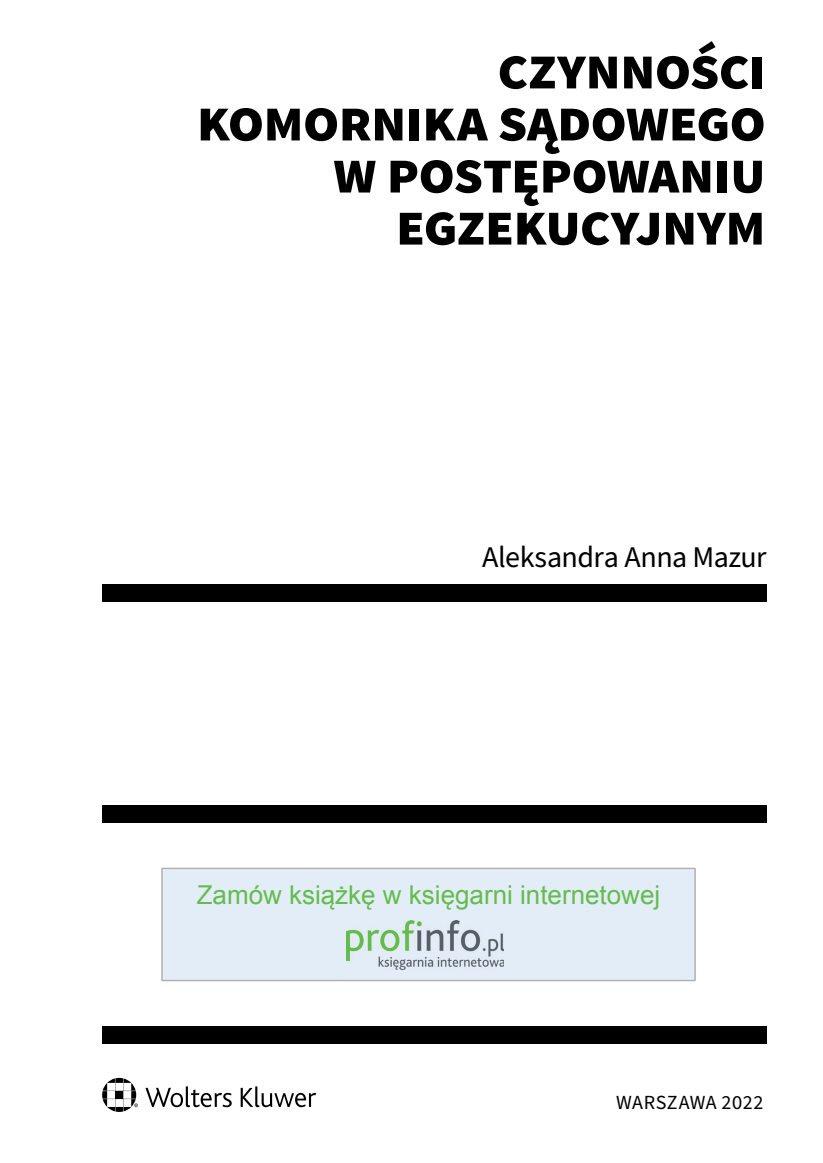
<style>
.page{position:relative;width:823px;height:1163px;background:#fff}
.page>*{position:absolute;margin:0;border:0;box-sizing:border-box;transform-origin:0 0}
.t1{font:700 60px/52px "Source Sans Pro";letter-spacing:-.025em;color:#000;text-align:right}
.t2{font:30px "Source Sans Pro";letter-spacing:-.02em;color:#000}
.t3{font:26px "Arial";color:#65bc4e}
.t4{font:20px "Source Sans Pro";letter-spacing:.02em;color:#000}
</style>
<div class="page">
<svg style="left:102px;top:1077px;width:214px;height:34px"></svg>
<div style="left:102px;top:584px;width:663px;height:17px;background:#000"></div>
<div style="left:102px;top:805px;width:663px;height:17px;background:#000"></div>
<div style="left:102px;top:1026px;width:663px;height:17px;background:#000"></div>
<svg style="left:161px;top:867px;width:534px;height:114px;fill:#e3edf7"></svg>
<div style="left:170px;top:885px;width:516px;height:33px;background:#e3edf7"></div>
<div style="left:346px;top:920px;width:164px;height:51px;background:#e3edf7"></div>
<img style="left:346px;top:920px;width:157px;height:49px">
<p class="t1" style="left:196px;top:44px;width:571px">Czynności komornika sądowego w postępowaniu egzekucyjnym</p>
<p class="t2" style="left:482px;top:536px;width:286px">Aleksandra Anna Mazur</p>
<p class="t3" style="left:196px;top:877px;width:465px">Zamów książkę w księgarni internetowej</p>
<p class="t4" style="left:616px;top:1088px;width:148px">WARSZAWA 2022</p>
</div>
